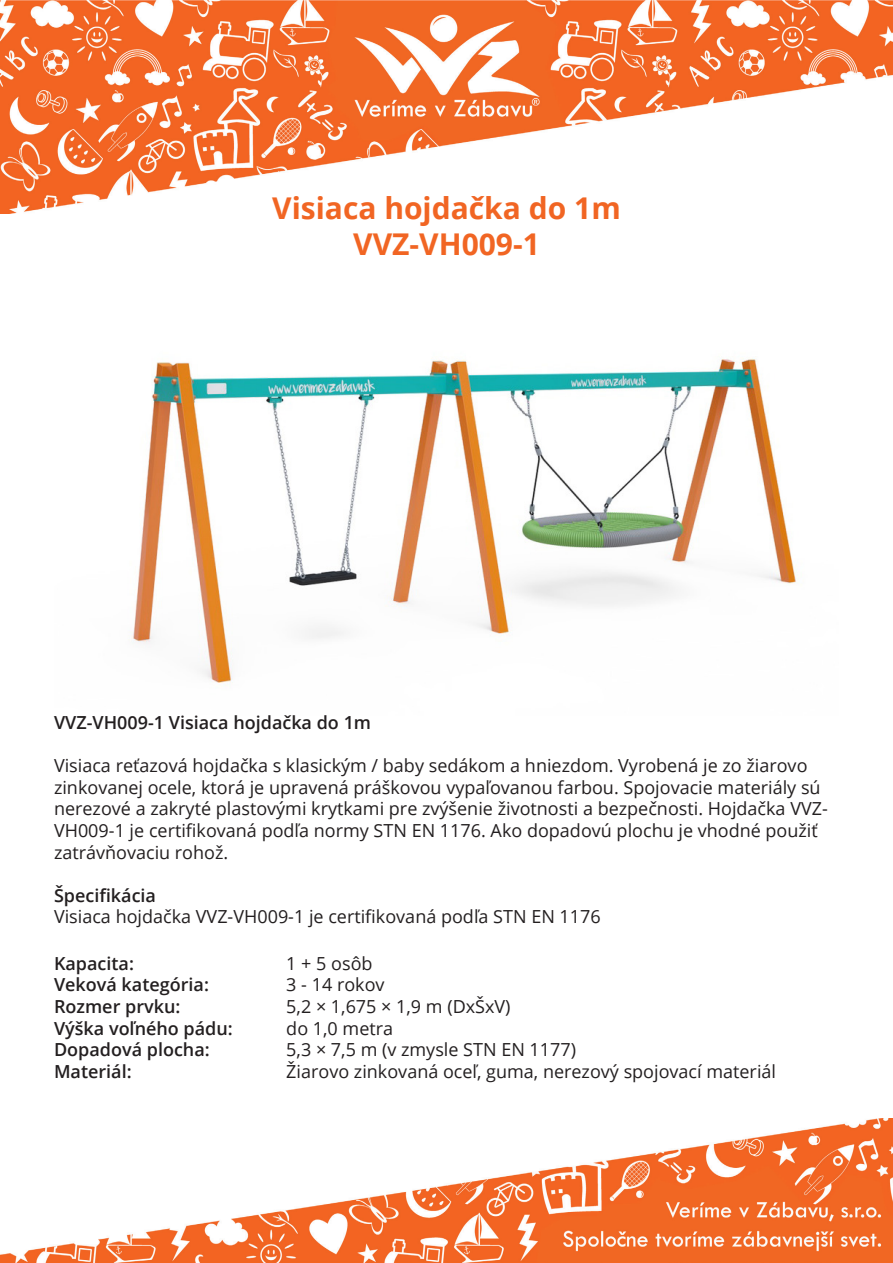
<style>
.page{position:relative;width:893px;height:1263px;background:#fff}
.page>*{position:absolute;margin:0;border:0;box-sizing:border-box;transform-origin:0 0}
.Veľký_Nádpis_-_Oranž{font:700 30px "Open Sans";color:#f16523}
.Text_čierna_12pt{font:18px/21.6px "Open Sans";color:#231f20}
.Malý_nádpis_-_čierna{font:600 18px "Open Sans";color:#231f20}
</style>
<div class="page">
<img style="left:0;top:0;width:893px;height:214px">
<img style="left:0;top:1118px;width:893px;height:145px">
<img style="left:128px;top:356px;width:670px;height:330px">
<p class="Veľký_Nádpis_-_Oranž" style="left:272px;top:187px;width:350px">Visiaca hojdačka do 1m</p>
<p class="Veľký_Nádpis_-_Oranž" style="left:353px;top:223px;width:188px">VVZ-VH009-1</p>
<p class="Malý_nádpis_-_čierna" style="left:54px;top:710px;width:319px">VVZ-VH009-1 Visiaca hojdačka do 1m</p>
<p class="Text_čierna_12pt" style="left:54px;top:754px;width:775px">Visiaca reťazová hojdačka s klasickým / baby sedákom a hniezdom. Vyrobená je zo žiarovo zinkovanej ocele, ktorá je upravená práškovou vypaľovanou farbou. Spojovacie materiály sú nerezové a zakryté plastovými krytkami pre zvýšenie životnosti a bezpečnosti. Hojdačka VVZ-VH009-1 je certifikovaná podľa normy STN EN 1176. Ako dopadovú plochu je vhodné použiť zatrávňovaciu rohož.</p>
<p class="Malý_nádpis_-_čierna" style="left:54px;top:883px;width:104px">Špecifikácia</p>
<p class="Text_čierna_12pt" style="left:54px;top:905px;width:548px">Visiaca hojdačka VVZ-VH009-1 je certifikovaná podľa STN EN 1176</p>
<p class="Malý_nádpis_-_čierna" style="left:54px;top:951px;width:81px">Kapacita:</p>
<p class="Malý_nádpis_-_čierna" style="left:54px;top:972px;width:156px">Veková kategória:</p>
<p class="Malý_nádpis_-_čierna" style="left:54px;top:994px;width:128px">Rozmer prvku:</p>
<p class="Malý_nádpis_-_čierna" style="left:54px;top:1016px;width:180px">Výška voľného pádu:</p>
<p class="Malý_nádpis_-_čierna" style="left:54px;top:1037px;width:157px">Dopadová plocha:</p>
<p class="Malý_nádpis_-_čierna" style="left:54px;top:1059px;width:79px">Materiál:</p>
<p class="Text_čierna_12pt" style="left:286px;top:952px;width:88px">1 + 5 osôb</p>
<p class="Text_čierna_12pt" style="left:286px;top:974px;width:100px">3 - 14 rokov</p>
<p class="Text_čierna_12pt" style="left:286px;top:995px;width:226px">5,2 × 1,675 × 1,9 m (DxŠxV)</p>
<p class="Text_čierna_12pt" style="left:286px;top:1017px;width:108px">do 1,0 metra</p>
<p class="Text_čierna_12pt" style="left:286px;top:1038px;width:291px">5,3 × 7,5 m (v zmysle STN EN 1177)</p>
<p class="Text_čierna_12pt" style="left:286px;top:1060px;width:491px">Žiarovo zinkovaná oceľ, guma, nerezový spojovací materiál</p>
</div>
